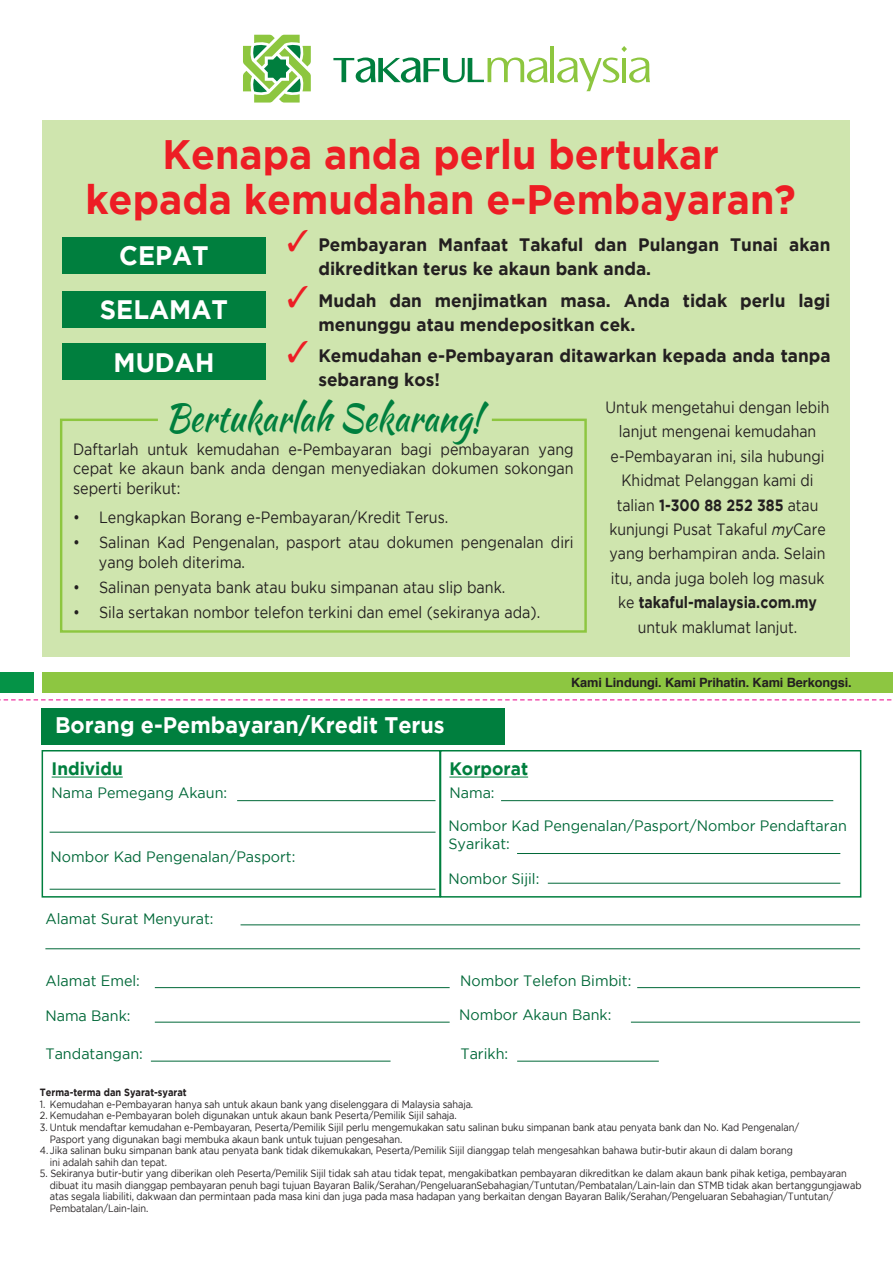
<style>
.page{position:relative;width:893px;height:1263px;background:#fff}
.page>*{position:absolute;margin:0;border:0;box-sizing:border-box;transform-origin:0 0}
.t1{font:700 41.1px/45px "Gotham";color:#ed1d24;text-align:center;scale:.96 1}
.t2{font:38.1px "Kaushan Script";color:#007f3e;scale:.88 1}
.t3{font:700 26.7px/53.2px "Gotham";color:#fff;text-align:center;scale:.96 1}
.t4{font:700 22.5px "Gotham";color:#fff;scale:.96 1}
.t5{font:700 18px/24px "Gotham";color:#231f20;scale:.96 1}
.t6{font:700 18px "Gotham";color:#007f3e;scale:.96 1}
.t7{font:16.35px/19.5px "Gotham";color:#231f20;text-align:justify;scale:.88 1}
.t8{font:16.35px/24.5px "Gotham";color:#231f20;text-align:center;scale:.87 1}
.t9{font:15px/18px "Gotham";color:#006838;scale:.96 1}
.t10{font:700 12.75px "Helvetica";letter-spacing:-.01em;color:#231f20}
.t11{font:10.5px/11.6px "Gotham";letter-spacing:-.01em;color:#231f20;scale:.88 1}
.t12{font:700 10.5px "Gotham";color:#231f20;scale:.88 1}
.s1{color:#ed1d24}
.s2{font-weight:700}
.s3{font-style:italic}
</style>
<div class="page">
<div style="left:42px;top:708px;width:463px;height:37px;background:#007f3e"></div>
<div style="left:42px;top:120px;width:808px;height:537px;background:#cfe5ae"></div>
<svg style="left:243px;top:35px;width:68px;height:68px"></svg>
<svg style="left:333px;top:58px;width:215px;height:25px"></svg>
<hr style="left:551px;top:46px;width:3px;height:36px;background:#8dc63f">
<svg style="left:557px;top:58px;width:62px;height:33px"></svg>
<hr style="left:622px;top:58px;width:4px;height:24px;background:#8dc63f">
<svg style="left:629px;top:58px;width:21px;height:25px"></svg>
<svg style="left:621px;top:46px;width:6px;height:6px"></svg>
<div style="left:62px;top:237px;width:204px;height:37px;background:#007f3e"></div>
<div style="left:62px;top:291px;width:204px;height:37px;background:#007f3e"></div>
<div style="left:62px;top:343px;width:204px;height:37px;background:#007f3e"></div>
<svg style="left:60px;top:418px;width:527px;height:215px"></svg>
<svg style="left:0;top:699px;width:892px;height:1px"></svg>
<div style="left:42px;top:672px;width:851px;height:21px;background:#8dc641"></div>
<div style="left:0;top:672px;width:34px;height:21px;background:#059347"></div>
<hr style="left:237px;top:800px;width:198px;height:1px;background:#006838">
<hr style="left:50px;top:832px;width:385px;height:1px;background:#006838">
<hr style="left:50px;top:889px;width:385px;height:1px;background:#006838">
<hr style="left:241px;top:924px;width:619px;height:1px;background:#006838">
<hr style="left:45px;top:948px;width:815px;height:1px;background:#006838">
<hr style="left:155px;top:987px;width:295px;height:1px;background:#006838">
<hr style="left:637px;top:987px;width:223px;height:1px;background:#006838">
<hr style="left:155px;top:1022px;width:295px;height:1px;background:#006838">
<hr style="left:631px;top:1022px;width:229px;height:1px;background:#006838">
<hr style="left:517px;top:1061px;width:142px;height:1px;background:#006838">
<hr style="left:151px;top:1061px;width:240px;height:1px;background:#006838">
<hr style="left:52px;top:777px;width:71px;height:1px;background:#007f3e">
<hr style="left:501px;top:800px;width:332px;height:1px;background:#006838">
<hr style="left:517px;top:853px;width:323px;height:1px;background:#006838">
<hr style="left:449px;top:777px;width:79px;height:1px;background:#007f3e">
<hr style="left:548px;top:883px;width:292px;height:1px;background:#006838">
<div style="left:42px;top:750px;width:399px;height:147px;border:2px solid #007f3e"></div>
<div style="left:440px;top:750px;width:421px;height:147px;border:2px solid #007f3e"></div>
<h1 class="t1" style="left:85px;top:131px;width:741px">Kenapa anda perlu bertukar kepada kemudahan e-Pembayaran?</h1>
<h3 class="t3" style="left:100px;top:228px;width:135px">CEPAT<br>SELAMAT<br>MUDAH</h3>
<h3 class="t5" style="left:318px;top:233px;width:535px;text-indent:-31px"><span class="s1">✓</span> Pembayaran Manfaat Takaful dan Pulangan Tunai akan dikreditkan terus ke akaun bank anda.</h3>
<h3 class="t5" style="left:318px;top:288px;width:535px;text-indent:-31px"><span class="s1">✓</span> Mudah dan menjimatkan masa. Anda tidak perlu lagi menunggu atau mendepositkan cek.</h3>
<h3 class="t5" style="left:318px;top:344px;width:535px;text-indent:-31px"><span class="s1">✓</span> Kemudahan e-Pembayaran ditawarkan kepada anda tanpa sebarang kos!</h3>
<h2 class="t2" style="left:165px;top:389px;width:361px">Bertukarlah Sekarang!</h2>
<h3 class="t7" style="left:73px;top:439px;width:570px">Daftarlah untuk kemudahan e-Pembayaran bagi pembayaran yang cepat ke akaun bank anda dengan menyediakan dokumen sokongan seperti berikut:</h3>
<h3 class="t7" style="left:73px;top:507px;width:428px">• Lengkapkan Borang e-Pembayaran/Kredit Terus.</h3>
<h3 class="t7" style="left:99px;top:532px;width:541px;text-indent:-26px">• Salinan Kad Pengenalan, pasport atau dokumen pengenalan diri yang boleh diterima.</h3>
<h3 class="t7" style="left:73px;top:577px;width:493px">• Salinan penyata bank atau buku simpanan atau slip bank.</h3>
<h3 class="t7" style="left:73px;top:602px;width:532px">• Sila sertakan nombor telefon terkini dan emel (sekiranya ada).</h3>
<p class="t8" style="left:606px;top:395px;width:259px">Untuk mengetahui dengan lebih lanjut mengenai kemudahan e-Pembayaran ini, sila hubungi<br>Khidmat Pelanggan kami di talian <span class="s2">1-300 88 252 385</span> atau kunjungi Pusat Takaful <span class="s3">my</span>Care yang berhampiran anda. Selain itu, anda juga boleh log masuk ke <span class="s2">takaful-malaysia.com.my </span>untuk maklumat lanjut.</p>
<h3 class="t4" style="left:55px;top:712px;width:407px">Borang e-Pembayaran/Kredit Terus</h3>
<h3 class="t6" style="left:52px;top:758px;width:76px">Individu</h3>
<h3 class="t9" style="left:52px;top:783px;width:184px">Nama Pemegang Akaun:</h3>
<h3 class="t6" style="left:449px;top:758px;width:83px">Korporat</h3>
<h3 class="t9" style="left:449px;top:783px;width:49px">Nama:</h3>
<p class="t10" style="left:571px;top:672px;width:282px">Kami Lindungi. Kami Prihatin. Kami Berkongsi.</p>
<h3 class="t9" style="left:51px;top:847px;width:256px">Nombor Kad Pengenalan/Pasport:</h3>
<h3 class="t9" style="left:45px;top:909px;width:177px">Alamat Surat Menyurat:</h3>
<h3 class="t9" style="left:448px;top:817px;width:417px">Nombor Kad Pengenalan/Pasport/Nombor Pendaftaran<br>Syarikat:</h3>
<h3 class="t9" style="left:448px;top:869px;width:96px">Nombor Sijil:</h3>
<h3 class="t9" style="left:45px;top:971px;width:100px">Alamat Emel:</h3>
<h3 class="t9" style="left:460px;top:972px;width:180px">Nombor Telefon Bimbit:</h3>
<h3 class="t9" style="left:45px;top:1006px;width:90px">Nama Bank:</h3>
<h3 class="t9" style="left:459px;top:1006px;width:160px">Nombor Akaun Bank:</h3>
<h3 class="t9" style="left:45px;top:1044px;width:103px">Tandatangan:</h3>
<h3 class="t9" style="left:460px;top:1044px;width:51px">Tarikh:</h3>
<p class="t12" style="left:40px;top:1086px;width:168px">Terma-terma dan Syarat-syarat</p>
<p class="t11" style="left:40px;top:1098px;width:494px">1. Kemudahan e-Pembayaran hanya sah untuk akaun bank yang diselenggara di Malaysia sahaja.</p>
<p class="t11" style="left:40px;top:1110px;width:475px">2. Kemudahan e-Pembayaran boleh digunakan untuk akaun bank Peserta/Pemilik Sijil sahaja.</p>
<p class="t11" style="left:50px;top:1121px;width:853px;text-indent:-10px">3. Untuk mendaftar kemudahan e-Pembayaran, Peserta/Pemilik Sijil perlu mengemukakan satu salinan buku simpanan bank atau penyata bank dan No. Kad Pengenalan/<br>Pasport yang digunakan bagi membuka akaun bank untuk tujuan pengesahan.</p>
<p class="t11" style="left:50px;top:1144px;width:846px;text-indent:-10px">4. Jika salinan buku simpanan bank atau penyata bank tidak dikemukakan, Peserta/Pemilik Sijil dianggap telah mengesahkan bahawa butir-butir akaun di dalam borang ini adalah sahih dan tepat.</p>
<p class="t11" style="left:50px;top:1167px;width:924px;text-indent:-10px">5. Sekiranya butir-butir yang diberikan oleh Peserta/Pemilik Sijil tidak sah atau tidak tepat, mengakibatkan pembayaran dikreditkan ke dalam akaun bank pihak ketiga, pembayaran dibuat itu masih dianggap pembayaran penuh bagi tujuan Bayaran Balik/Serahan/PengeluaranSebahagian/Tuntutan/Pembatalan/Lain-lain dan STMB tidak akan bertanggungjawab atas segala liabiliti, dakwaan dan permintaan pada masa kini dan juga pada masa hadapan yang berkaitan dengan Bayaran Balik/Serahan/Pengeluaran Sebahagian/Tuntutan/ Pembatalan/Lain-lain.</p>
</div>
